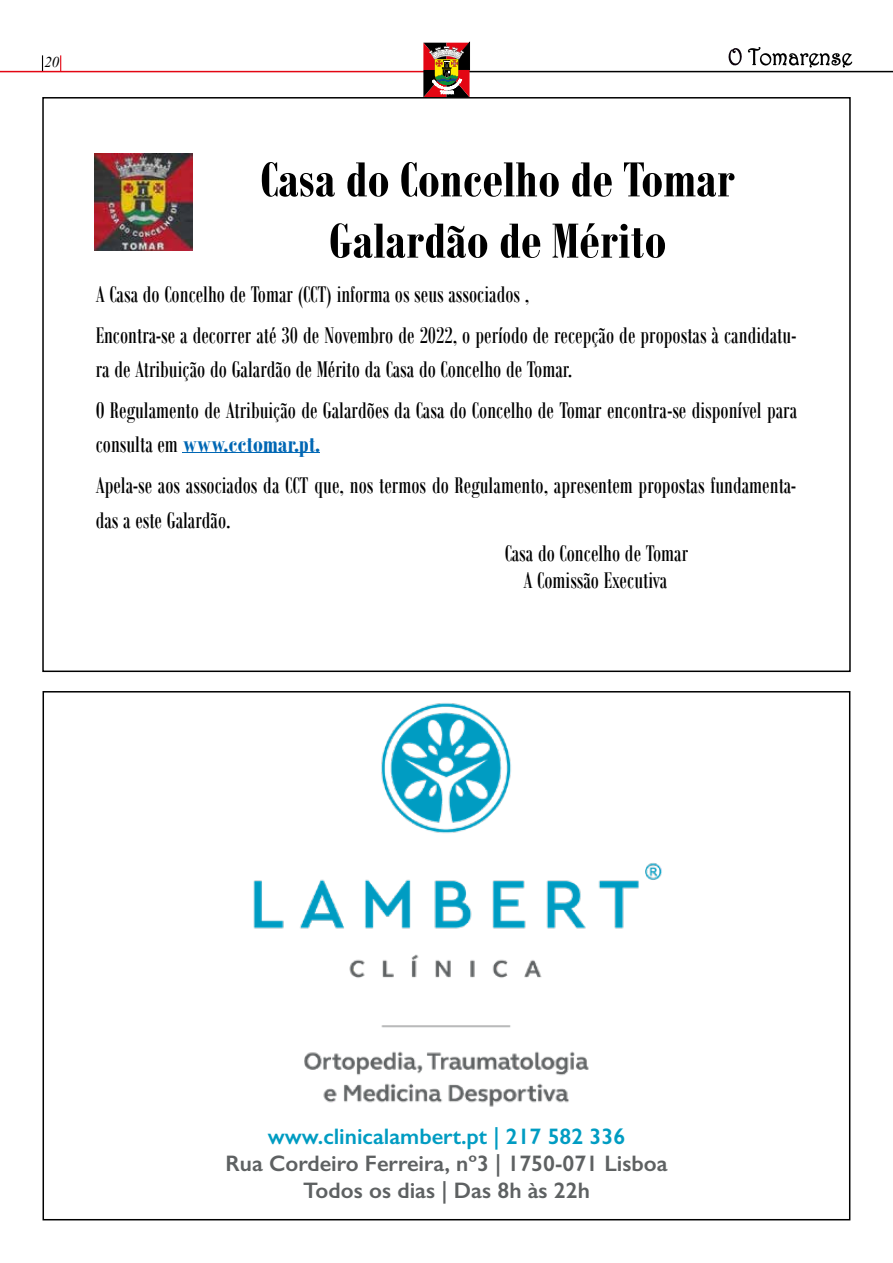
<style>
.page{position:relative;width:893px;height:1263px;background:#fff}
.page>*{position:absolute;margin:0;border:0;box-sizing:border-box;transform-origin:0 0}
.t1{font:700 53.4px/61.2px "Bodoni MT Condensed";color:#000;text-align:center}
.t2{font:24.45px/41px "Bodoni MT Condensed";color:#000}
.t3{font:600 22.5px/27px "Gill Sans";color:#5e6162;text-align:center}
.t4{font:600 22.5px "Gill Sans";color:#009cc2}
.t5{font:italic 15px "Times New Roman";color:#000}
.s1{font-weight:700;color:#0067b4}
</style>
<div class="page">
<img style="left:253px;top:703px;width:409px;height:404px">
<hr style="left:0;top:71px;width:449px;height:1px;background:#e30613">
<hr style="left:451px;top:71px;width:442px;height:1px;background:#000">
<svg style="left:60px;top:55px;width:1px;height:16px"></svg>
<svg style="left:42px;top:55px;width:1px;height:16px"></svg>
<svg style="left:728px;top:47px;width:125px;height:21px"></svg>
<svg style="left:423px;top:42px;width:47px;height:55px;background:#8a4d39"></svg>
<hr style="left:183px;top:452px;width:137px;height:1px;background:#0067b4">
<img style="left:95px;top:153px;width:97px;height:98px">
<p class="t5" style="left:44px;top:51px;width:16px">20</p>
<h1 class="t1" style="left:260px;top:148px;width:476px">Casa do Concelho de Tomar<br>Galardão de Mérito</h1>
<p class="t2" style="left:96px;top:273px;width:702px">A Casa do Concelho de Tomar (CCT) informa os seus associados ,<br>Encontra-se a decorrer até 30 de Novembro de 2022, o período de recepção de propostas à candidatu-</p>
<p class="t2" style="left:96px;top:349px;width:703px">ra de Atribuição do Galardão de Mérito da Casa do Concelho de Tomar.<br>O Regulamento de Atribuição de Galardões da Casa do Concelho de Tomar encontra-se disponível para</p>
<p class="t2" style="left:96px;top:424px;width:702px">consulta em <span class="s1">www.cctomar.pt.<br></span>Apela-se aos associados da CCT que, nos termos do Regulamento, apresentem propostas fundamenta-</p>
<p class="t2" style="left:96px;top:499px;width:136px">das a este Galardão.</p>
<p class="t2" style="left:505px;top:540px;width:185px;line-height:26.5px;text-align:center">Casa do Concelho de Tomar<br>A Comissão Executiva</p>
<p class="t4" style="left:268px;top:1123px;width:359px">www.clinicalambert.pt | 217 582 336</p>
<p class="t3" style="left:225px;top:1150px;width:444px">Rua Cordeiro Ferreira, nº3 | 1750-071 Lisboa<br>Todos os dias | Das 8h às 22h</p>
</div>
